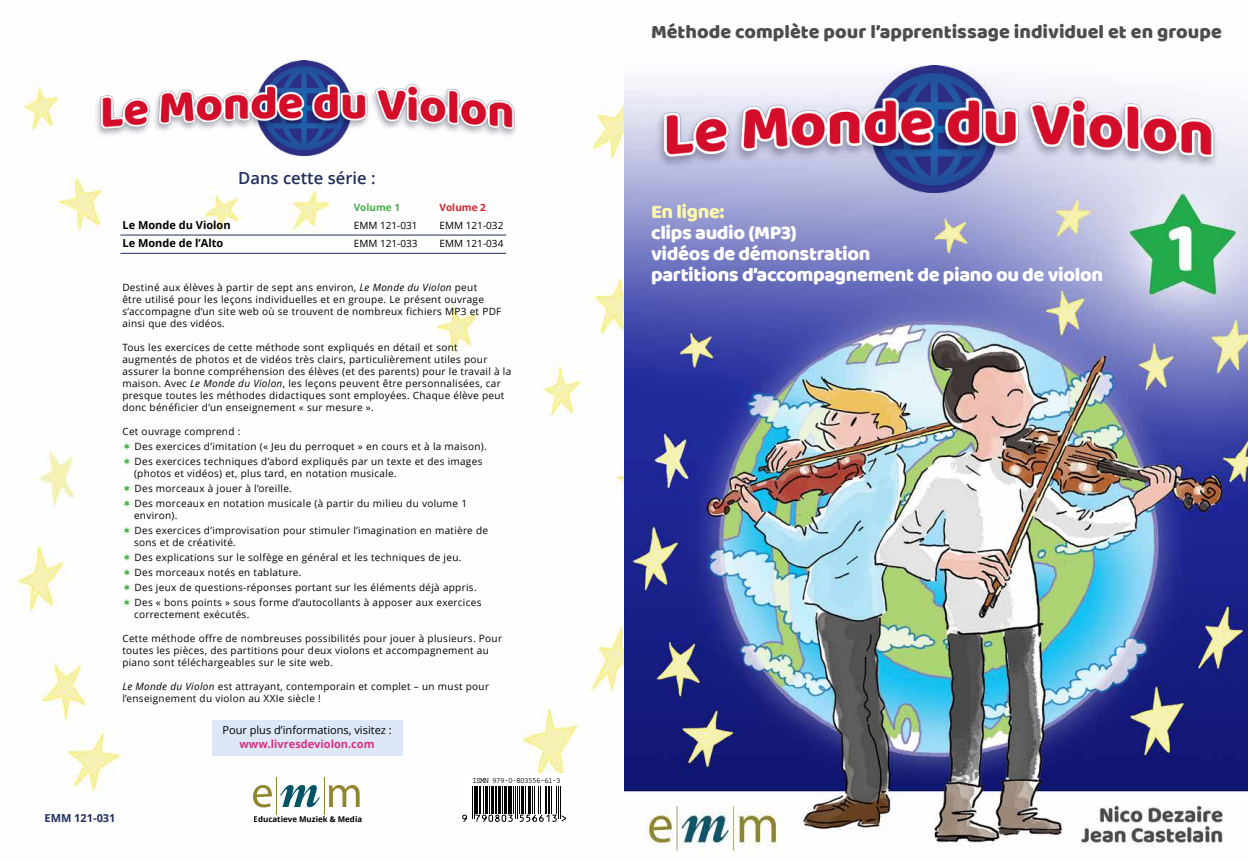
<style>
.page{position:relative;width:1248px;height:862px;background:#fff}
.page>*{position:absolute;margin:0;border:0;box-sizing:border-box;transform-origin:0 0}
.t1{font:20px/21px "Baloo";letter-spacing:-.02em;color:#fff}
.t2{font:20px "Baloo";letter-spacing:-.02em;color:#fff9ae}
.t3{font:19.8px "Baloo";color:#4b4d4d}
.t4{font:600 16.6px "Open Sans";color:#202f5e}
.t5{font:11px "Open Sans";color:#000}
.t6{font:700 11px/18px "Open Sans";color:#000}
.t7{font:700 11px "Open Sans";color:#d63080}
.t8{font:700 11px "Open Sans";color:#202f5e}
.t9{font:10px/12px "Open Sans";letter-spacing:.03em;color:#000}
.t10{font:10px/18px "Open Sans";color:#000}
.t11{font:700 10px "Open Sans";color:#45ae49}
.t12{font:700 10px "Open Sans";color:#d2232a}
.t13{font:700 8px "Prestige Elite Std";letter-spacing:-.1em;color:#000}
.t14{font:700 7.9px "Open Sans";color:#000}
.s1{font-style:italic}
</style>
<div class="page">
<img style="left:10px;top:82px;width:614px;height:716px">
<hr style="left:120px;top:235px;width:386px;height:1px;background:#202f5e">
<hr style="left:120px;top:253px;width:386px;height:1px;background:#202f5e">
<div style="left:236px;top:773px;width:140px;height:49px;background:#fff"></div>
<svg style="left:280px;top:785px;width:40px;height:22px"></svg>
<svg style="left:253px;top:785px;width:19px;height:22px"></svg>
<svg style="left:329px;top:785px;width:30px;height:22px"></svg>
<hr style="left:276px;top:777px;width:1px;height:37px;background:#90862d">
<hr style="left:324px;top:777px;width:1px;height:37px;background:#90862d">
<img style="left:92px;top:60px;width:429px;height:96px">
<div style="left:212px;top:720px;width:190px;height:35px;background:#dde7f6"></div>
<img style="left:624px;top:65px;width:623px;height:788px">
<div style="left:459px;top:772px;width:108px;height:53px;background:#fff"></div>
<hr style="left:472px;top:786px;width:1px;height:32px;background:#000">
<hr style="left:473px;top:786px;width:1px;height:32px;background:#000">
<svg style="left:462px;top:814px;width:5px;height:8px"></svg>
<svg style="left:475px;top:786px;width:91px;height:36px"></svg>
<img style="left:651px;top:66px;width:571px;height:126px">
<svg style="left:124px;top:443px;width:6px;height:7px"></svg>
<svg style="left:124px;top:458px;width:6px;height:7px"></svg>
<svg style="left:124px;top:485px;width:6px;height:7px"></svg>
<svg style="left:124px;top:500px;width:6px;height:7px"></svg>
<svg style="left:124px;top:527px;width:6px;height:7px"></svg>
<svg style="left:124px;top:554px;width:6px;height:7px"></svg>
<svg style="left:124px;top:569px;width:6px;height:7px"></svg>
<svg style="left:124px;top:584px;width:6px;height:7px"></svg>
<svg style="left:124px;top:599px;width:6px;height:7px"></svg>
<p class="t6" style="left:122px;top:216px;width:110px">Le Monde du Violon<br>Le Monde de l’Alto</p>
<h3 class="t4" style="left:238px;top:167px;width:139px">Dans cette série :</h3>
<p class="t11" style="left:354px;top:200px;width:48px">Volume 1</p>
<p class="t10" style="left:354px;top:216px;width:65px">EMM 121-031<br>EMM 121-033</p>
<p class="t12" style="left:439px;top:200px;width:48px">Volume 2</p>
<p class="t10" style="left:439px;top:216px;width:65px">EMM 121-032<br>EMM 121-034</p>
<p class="t9" style="left:122px;top:281px;width:380px">Destiné aux élèves à partir de sept ans environ, <span class="s1">Le Monde du Violon</span> peut<br>être utilisé pour les leçons individuelles et en groupe. Le présent ouvrage s’accompagne d’un site web où se trouvent de nombreux fichiers MP3 et PDF ainsi que des vidéos.</p>
<p class="t9" style="left:122px;top:341px;width:390px">Tous les exercices de cette méthode sont expliqués en détail et sont augmentés de photos et de vidéos très clairs, particulièrement utiles pour assurer la bonne compréhension des élèves (et des parents) pour le travail à la maison. Avec <span class="s1">Le Monde du Violon</span>, les leçons peuvent être personnalisées, car presque toutes les méthodes didactiques sont employées. Chaque élève peut donc bénéficier d’un enseignement « sur mesure ».</p>
<p class="t9" style="left:134px;top:424px;width:353px;line-height:15px;text-indent:-12px">Cet ouvrage comprend :<br>Des exercices d’imitation (« Jeu du perroquet » en cours et à la maison).<br>Des exercices techniques d’abord expliqués par un texte et des images</p>
<p class="t9" style="left:134px;top:466px;width:334px;line-height:15px">(photos et vidéos) et, plus tard, en notation musicale.<br>Des morceaux à jouer à l’oreille.<br>Des morceaux en notation musicale (à partir du milieu du volume 1</p>
<p class="t9" style="left:134px;top:508px;width:355px;line-height:15px">environ).<br>Des exercices d’improvisation pour stimuler l’imagination en matière de</p>
<p class="t9" style="left:134px;top:535px;width:349px;line-height:15px">sons et de créativité.<br>Des explications sur le solfège en général et les techniques de jeu.<br>Des morceaux notés en tablature.<br>Des jeux de questions-réponses portant sur les éléments déjà appris.<br>Des « bons points » sous forme d’autocollants à apposer aux exercices</p>
<p class="t9" style="left:134px;top:608px;width:117px">correctement exécutés.</p>
<p class="t9" style="left:122px;top:632px;width:381px">Cette méthode offre de nombreuses possibilités pour jouer à plusieurs. Pour toutes les pièces, des partitions pour deux violons et accompagnement au piano sont téléchargeables sur le site web.</p>
<p class="t9" style="left:122px;top:680px;width:368px"><span class="s1">Le Monde du Violon</span> est attrayant, contemporain et complet – un must pour l’enseignement du violon au XXIe siècle !</p>
<p class="t5" style="left:222px;top:722px;width:171px">Pour plus d’informations, visitez :</p>
<p class="t7" style="left:239px;top:736px;width:136px">www.livresdeviolon.com</p>
<p class="t13" style="left:472px;top:776px;width:90px">ISMN 979-0-803556-61-3</p>
<p class="t8" style="left:45px;top:810px;width:72px">EMM 121-031</p>
<p class="t14" style="left:254px;top:814px;width:110px">Educatieve Muziek &amp; Media</p>
<h2 class="t3" style="left:651px;top:20px;width:572px">Méthode complète pour l’apprentissage individuel et en groupe</h2>
<h1 class="t2" style="left:651px;top:200px;width:75px">En ligne:</h1>
<h1 class="t1" style="left:651px;top:222px;width:453px">clips audio (MP3)<br>vidéos de démonstration<br>partitions d’accompagnement de piano ou de violon</h1>
</div>
